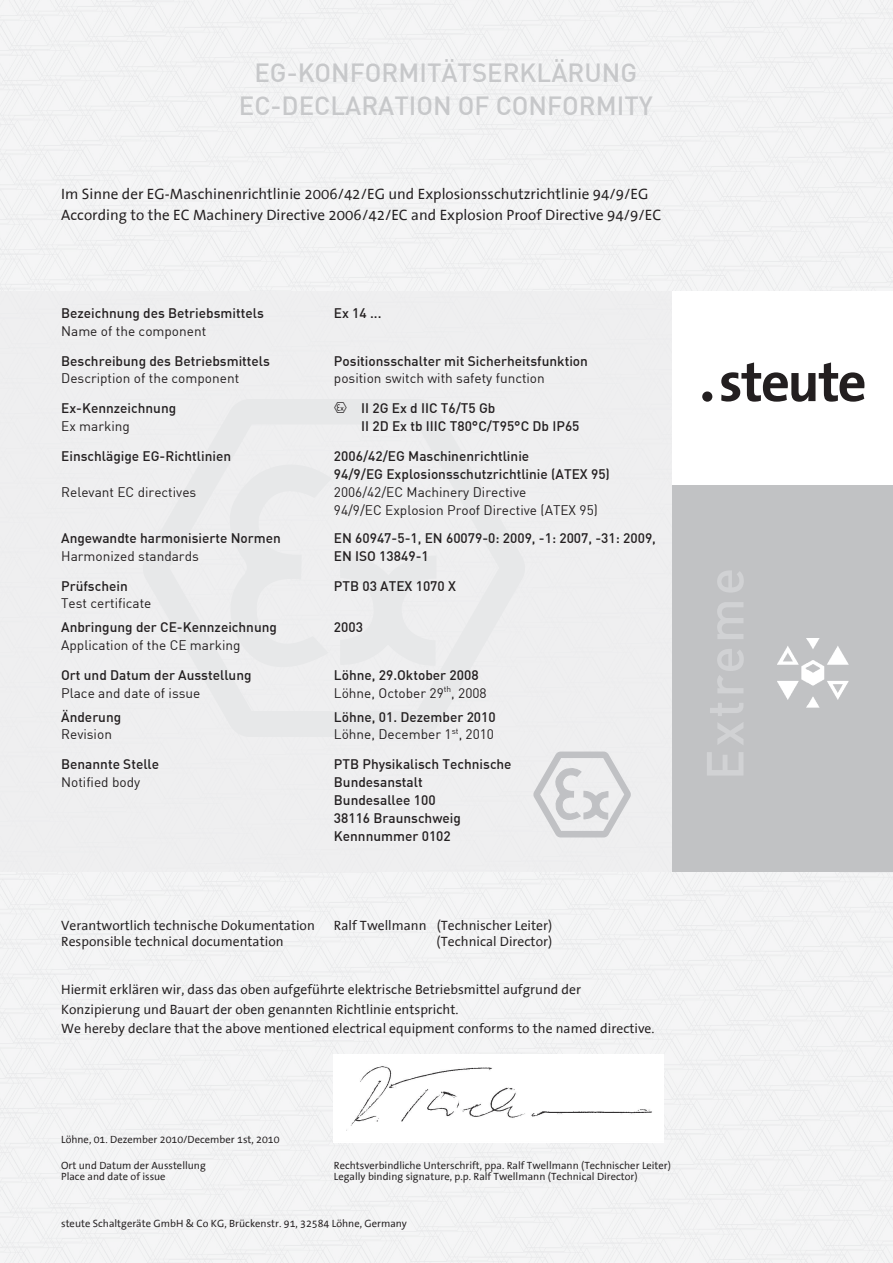
<style>
.page{position:relative;width:893px;height:1263px;background:#fff}
.page>*{position:absolute;margin:0;border:0;box-sizing:border-box;transform-origin:0 0}
.t1{font:500 25.8px/33.8px "DIN";color:#c7c8ca;text-align:center}
.t2{font:15.15px/21.3px "The Sans Office";color:#231f20}
.t3{font:500 13.65px/18px "DIN";color:#231f20}
.t4{font:13.65px/19.2px "The Sans Office";color:#231f20}
.t5{font:13.65px/17.9px "DIN";color:#231f20}
.t6{font:13.65px "DIN Pro";color:#231f20}
.t7{font:10.65px "The Sans Office";color:#231f20}
.s1{font-family:"Sign";font-weight:400;font-size:15.15px}
</style>
<div class="page">
<div style="left:0;top:0;width:893px;height:291px;background:#f4f4f5"></div>
<div style="left:0;top:380px;width:893px;height:883px;background:#f4f5f5"></div>
<div style="left:672px;top:291px;width:221px;height:194px;background:#fff"></div>
<svg style="left:702px;top:391px;width:10px;height:11px"></svg>
<svg style="left:721px;top:362px;width:143px;height:40px"></svg>
<div style="left:672px;top:485px;width:221px;height:386px;background:#c1c2c4"></div>
<img style="left:777px;top:638px;width:71px;height:69px">
<svg style="left:533px;top:751px;width:98px;height:99px"></svg>
<div style="left:334px;top:1054px;width:329px;height:89px;background:#fff"></div>
<h1 class="t1" style="left:239px;top:55px;width:415px">EG-KONFORMITÄTSERKLÄRUNG<br>EC-DECLARATION OF CONFORMITY</h1>
<p class="t2" style="left:61px;top:184px;width:602px">Im Sinne der EG-Maschinenrichtlinie 2006/42/EG und Explosionsschutzrichtlinie 94/9/EG<br>According to the EC Machinery Directive 2006/42/EC and Explosion Proof Directive 94/9/EC</p>
<p class="t3" style="left:61px;top:304px;width:204px">Bezeichnung des Betriebsmittels</p>
<p class="t3" style="left:334px;top:304px;width:49px">Ex 14 ...</p>
<p class="t5" style="left:61px;top:322px;width:147px">Name of the component</p>
<p class="t3" style="left:61px;top:351px;width:210px">Beschreibung des Betriebsmittels</p>
<p class="t3" style="left:334px;top:351px;width:256px">Positionsschalter mit Sicherheitsfunktion</p>
<p class="t5" style="left:61px;top:369px;width:180px">Description of the component</p>
<p class="t5" style="left:334px;top:369px;width:212px">position switch with safety function</p>
<p class="t3" style="left:61px;top:399px;width:117px">Ex-Kennzeichnung</p>
<p class="t3" style="left:334px;top:399px;width:163px"><span class="s1">L</span> II 2G Ex d IIC T6/T5 Gb</p>
<p class="t5" style="left:61px;top:417px;width:70px">Ex marking</p>
<p class="t3" style="left:361px;top:417px;width:220px">II 2D Ex tb IIIC T80°C/T95°C Db IP65</p>
<p class="t3" style="left:61px;top:447px;width:172px">Einschlägige EG-Richtlinien</p>
<p class="t3" style="left:334px;top:447px;width:277px">2006/42/EG Maschinenrichtlinie<br>94/9/EG Explosionsschutzrichtlinie (ATEX 95)</p>
<p class="t5" style="left:61px;top:483px;width:137px">Relevant EC directives</p>
<p class="t5" style="left:334px;top:483px;width:265px">2006/42/EC Machinery Directive<br>94/9/EC Explosion Proof Directive (ATEX 95)</p>
<p class="t3" style="left:61px;top:528px;width:221px">Angewandte harmonisierte Normen</p>
<p class="t3" style="left:334px;top:528px;width:324px">EN 60947-5-1, EN 60079-0: 2009, -1: 2007, -31: 2009,</p>
<p class="t5" style="left:61px;top:546px;width:139px">Harmonized standards</p>
<p class="t3" style="left:334px;top:546px;width:96px">EN ISO 13849-1</p>
<p class="t3" style="left:61px;top:576px;width:68px">Prüfschein</p>
<p class="t3" style="left:334px;top:576px;width:124px">PTB 03 ATEX 1070 X</p>
<p class="t5" style="left:61px;top:594px;width:92px">Test certificate</p>
<p class="t3" style="left:61px;top:618px;width:217px">Anbringung der CE-Kennzeichnung</p>
<p class="t3" style="left:334px;top:618px;width:31px">2003</p>
<p class="t5" style="left:61px;top:636px;width:181px">Application of the CE marking</p>
<p class="t3" style="left:61px;top:666px;width:192px">Ort und Datum der Ausstellung</p>
<p class="t3" style="left:334px;top:666px;width:146px">Löhne, 29.Oktober 2008</p>
<p class="t5" style="left:61px;top:683px;width:141px">Place and date of issue</p>
<p class="t5" style="left:334px;top:683px;width:154px">Löhne, October 29<sup>th</sup>, 2008</p>
<p class="t3" style="left:61px;top:707px;width:62px">Änderung</p>
<p class="t3" style="left:334px;top:707px;width:163px">Löhne, 01. Dezember 2010</p>
<p class="t5" style="left:61px;top:725px;width:52px">Revision</p>
<p class="t5" style="left:334px;top:725px;width:162px">Löhne, December 1<sup>st</sup>, 2010</p>
<p class="t3" style="left:61px;top:755px;width:100px">Benannte Stelle</p>
<p class="t3" style="left:334px;top:755px;width:179px">PTB Physikalisch Technische</p>
<p class="t6" style="left:61px;top:773px;width:81px">Notified body</p>
<p class="t3" style="left:334px;top:773px;width:129px">Bundesanstalt<br>Bundesallee 100<br>38116 Braunschweig<br>Kennnummer 0102</p>
<p class="t4" style="left:61px;top:917px;width:255px">Verantwortlich technische Dokumentation</p>
<p class="t4" style="left:334px;top:917px;width:220px">Ralf Twellmann (Technischer Leiter)</p>
<p class="t4" style="left:61px;top:932px;width:224px">Responsible technical documentation</p>
<p class="t4" style="left:437px;top:932px;width:117px">(Technical Director)</p>
<p class="t4" style="left:61px;top:981px;width:595px">Hiermit erklären wir, dass das oben aufgeführte elektrische Betriebsmittel aufgrund der<br>Konzipierung und Bauart der oben genannten Richtlinie entspricht.<br>We hereby declare that the above mentioned electrical equipment conforms to the named directive.</p>
<p class="t7" style="left:61px;top:1134px;width:220px">Löhne, 01. Dezember 2010/December 1st, 2010</p>
<p class="t7" style="left:61px;top:1159px;width:146px">Ort und Datum der Ausstellung</p>
<p class="t7" style="left:334px;top:1159px;width:339px">Rechtsverbindliche Unterschrift, ppa. Ralf Twellmann (Technischer Leiter)</p>
<p class="t7" style="left:61px;top:1171px;width:106px">Place and date of issue</p>
<p class="t7" style="left:334px;top:1171px;width:305px">Legally binding signature, p.p. Ralf Twellmann (Technical Director)</p>
<p class="t7" style="left:61px;top:1218px;width:347px">steute Schaltgeräte GmbH &amp; Co KG, Brückenstr. 91, 32584 Löhne, Germany</p>
</div>
